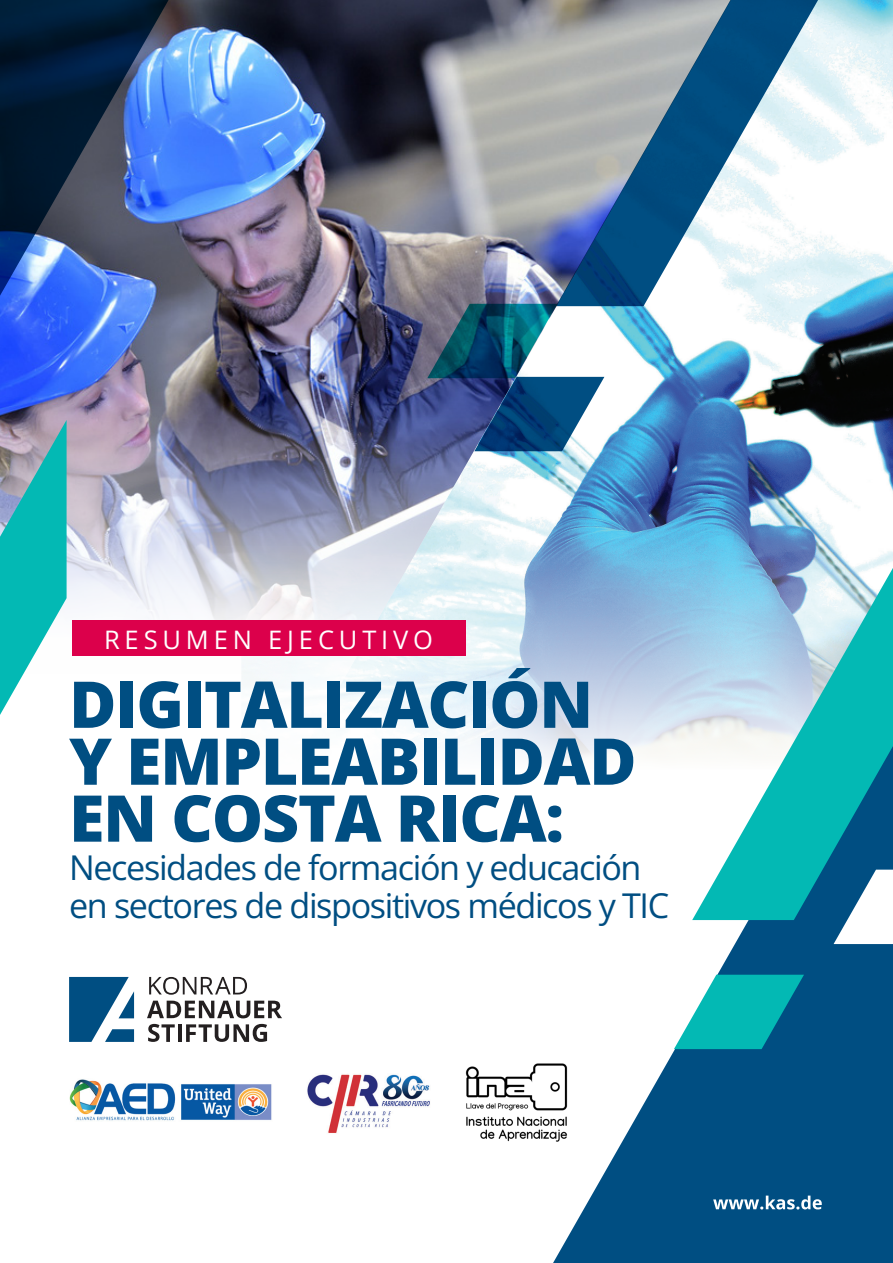
<style>
.page{position:relative;width:893px;height:1263px;background:#fff}
.page>*{position:absolute;margin:0;border:0;box-sizing:border-box;transform-origin:0 0}
.Encabezados{font:64.5px/57px "Open Sans";letter-spacing:-.02em;color:#004e82}
.Encabezados-2{font:34.2px/38px "Open Sans";letter-spacing:-.04em;color:#004e82}
.Encabezados-3{font:25.5px "Open Sans";letter-spacing:.19em;color:#fff}
</style>
<div class="page">
<img style="left:786px;top:306px;width:107px;height:262px">
<svg style="left:69px;top:715px;width:484px;height:327px"></svg>
<img style="left:297px;top:0;width:489px;height:667px">
<svg style="left:553px;top:667px;width:340px;height:596px;fill:#004e82"></svg>
<img style="left:0;top:0;width:297px;height:304px">
<svg style="left:556px;top:0;width:337px;height:306px"></svg>
<svg style="left:674px;top:975px;width:130px;height:74px"></svg>
<svg style="left:834px;top:920px;width:59px;height:24px"></svg>
<svg style="left:692px;top:568px;width:201px;height:352px"></svg>
<img style="left:0;top:304px;width:604px;height:411px">
<svg style="left:713px;top:1195px;width:109px;height:14px"></svg>
<svg style="left:149px;top:977px;width:98px;height:18px"></svg>
<svg style="left:147px;top:1001px;width:135px;height:17px"></svg>
<svg style="left:148px;top:1024px;width:27px;height:18px"></svg>
<hr style="left:178px;top:1024px;width:4px;height:18px;background:#231f20">
<svg style="left:186px;top:1024px;width:81px;height:18px"></svg>
<svg style="left:69px;top:977px;width:65px;height:65px"></svg>
<img style="left:69px;top:1079px;width:203px;height:42px">
<img style="left:307px;top:1074px;width:123px;height:59px">
<img style="left:465px;top:1042px;width:112px;height:122px">
<p class="Encabezados-3" style="left:104px;top:622px;width:331px">RESUMEN EJECUTIVO</p>
<p class="Encabezados" style="left:69px;top:674px;width:569px">DIGITALIZACIÓN<br>Y EMPLEABILIDAD<br>EN COSTA RICA:</p>
<p class="Encabezados-2" style="left:69px;top:847px;width:602px">Necesidades de formación y educación en sectores de dispositivos médicos y TIC</p>
</div>
